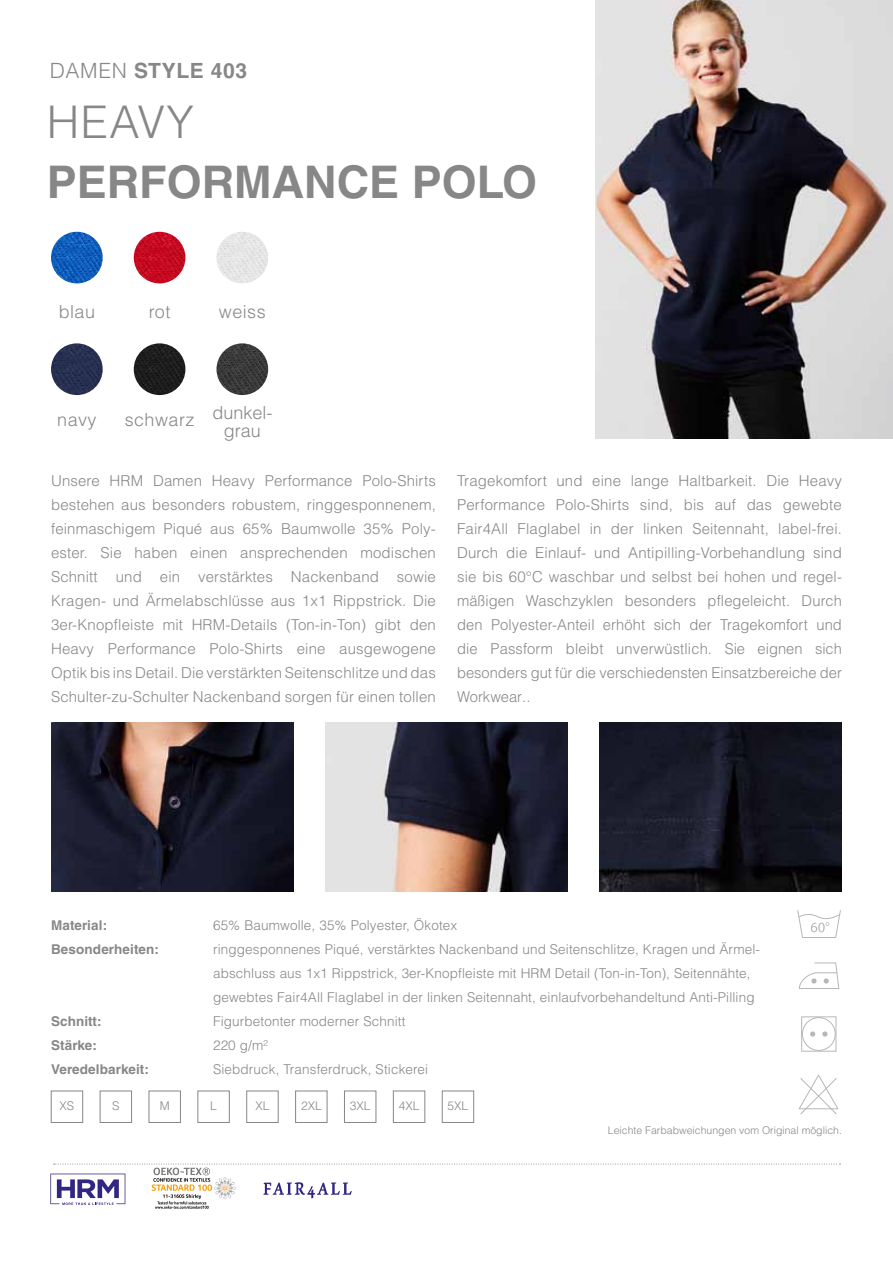
<style>
.page{position:relative;width:893px;height:1263px;background:#fff}
.page>*{position:absolute;margin:0;border:0;box-sizing:border-box;transform-origin:0 0}
.t1{font:700 45px "Helvetica LT Std";color:#878787}
.t2{font:300 45px "Helvetica LT Std";letter-spacing:.03em;color:#878787}
.t3{font:700 21px "Helvetica LT Std";letter-spacing:.03em;color:#878787}
.t4{font:300 18px/14.5px "Helvetica LT Std";color:#878787}
.t5{font:300 18px "Helvetica LT Std";letter-spacing:.025em;color:#878787}
.t6{font:300 15px/24px "Helvetica LT Std";letter-spacing:.005em;color:#878787;text-align:justify}
.t7{font:300 13.5px/24px "Helvetica LT Std";letter-spacing:.01em;color:#878787}
.t8{font:700 13.5px "Helvetica LT Std";letter-spacing:.01em;color:#878787}
.t9{font:300 12px "Helvetica LT Std";color:#878787}
.t10{font:300 10.5px "Helvetica LT Std";color:#878787}
.s1{font-weight:300}
</style>
<div class="page">
<img style="left:51px;top:723px;width:242px;height:168px">
<img style="left:325px;top:723px;width:243px;height:168px">
<div style="left:100px;top:1091px;width:32px;height:32px;border:1px solid #878787"></div>
<div style="left:51px;top:1091px;width:32px;height:32px;border:1px solid #878787"></div>
<div style="left:149px;top:1091px;width:32px;height:32px;border:1px solid #878787"></div>
<div style="left:295px;top:1091px;width:32px;height:32px;border:1px solid #878787"></div>
<div style="left:344px;top:1091px;width:32px;height:32px;border:1px solid #878787"></div>
<div style="left:393px;top:1091px;width:32px;height:32px;border:1px solid #878787"></div>
<div style="left:442px;top:1091px;width:32px;height:32px;border:1px solid #878787"></div>
<svg style="left:797px;top:910px;width:44px;height:28px"></svg>
<svg style="left:799px;top:1075px;width:39px;height:39px"></svg>
<svg style="left:799px;top:962px;width:40px;height:27px"></svg>
<svg style="left:801px;top:1016px;width:35px;height:36px"></svg>
<img style="left:600px;top:723px;width:242px;height:168px">
<img style="left:595px;top:0;width:298px;height:438px">
<img style="left:51px;top:232px;width:52px;height:51px;border-radius:26px">
<img style="left:134px;top:232px;width:51px;height:51px;border-radius:26px">
<img style="left:216px;top:232px;width:52px;height:51px;border-radius:26px">
<img style="left:51px;top:343px;width:52px;height:52px;border-radius:26px">
<img style="left:134px;top:343px;width:51px;height:52px;border-radius:26px">
<img style="left:216px;top:343px;width:52px;height:52px;border-radius:26px">
<svg style="left:50px;top:1164px;width:790px;height:45px"></svg>
<h2 class="t3" style="left:50px;top:58px;width:199px"><span class="s1">DAMEN</span> STYLE 403</h2>
<h1 class="t2" style="left:47px;top:94px;width:149px">HEAVY</h1>
<h1 class="t1" style="left:47px;top:155px;width:492px">PERFORMANCE POLO</h1>
<p class="t5" style="left:59px;top:300px;width:38px">blau</p>
<p class="t5" style="left:149px;top:300px;width:23px">rot</p>
<p class="t5" style="left:219px;top:300px;width:48px">weiss</p>
<p class="t5" style="left:57px;top:408px;width:41px">navy</p>
<p class="t4" style="left:224px;top:409px;width:50px;text-indent:-99px">schwarz dunkel&shy;grau</p>
<p class="t6" style="left:51px;top:469px;width:386px">Unsere HRM Damen Heavy Performance Polo-Shirts bestehen aus besonders robustem, ringgesponnenem, feinmaschigem Piqué aus 65% Baumwolle 35% Poly&shy;ester. Sie haben einen ansprechenden modischen Schnitt und ein verstärktes Nackenband sowie Kragen- und Ärmelabschlüsse aus 1x1 Rippstrick. Die 3er-Knopfleiste mit HRM-Details (Ton-in-Ton) gibt den Heavy Performance Polo-Shirts eine ausgewogene Optik bis ins Detail. Die verstärkten Seitenschlitze und das Schulter-zu-Schulter Nackenband sorgen für einen tollen</p>
<p class="t6" style="left:457px;top:469px;width:386px">Tragekomfort und eine lange Haltbarkeit. Die Heavy Performance Polo-Shirts sind, bis auf das gewebte Fair4All Flaglabel in der linken Seitennaht, label-frei.<br>Durch die Einlauf- und Antipilling-Vorbehandlung sind sie bis 60°C waschbar und selbst bei hohen und regel&shy;mäßigen Waschzyklen besonders pflegeleicht. Durch den Polyester-Anteil erhöht sich der Tragekomfort und die Passform bleibt unverwüstlich. Sie eignen sich besonders gut für die verschiedensten Einsatzbereiche der Workwear..</p>
<p class="t8" style="left:51px;top:917px;width:58px">Material:</p>
<p class="t7" style="left:213px;top:913px;width:246px">65% Baumwolle, 35% Polyester, Ökotex</p>
<p class="t8" style="left:51px;top:941px;width:110px">Besonderheiten:</p>
<p class="t7" style="left:213px;top:937px;width:548px">ringgesponnenes Piqué, verstärktes Nackenband und Seitenschlitze, Kragen und Ärmel&shy;abschluss aus 1x1 Rippstrick, 3er-Knopfleiste mit HRM Detail (Ton-in-Ton), Seitennähte, gewebtes Fair4All Flaglabel in der linken Seitennaht, einlaufvorbehandeltund Anti-Pilling</p>
<p class="t8" style="left:51px;top:1013px;width:52px">Schnitt:</p>
<p class="t7" style="left:213px;top:1009px;width:194px">Figurbetonter moderner Schnitt</p>
<p class="t8" style="left:51px;top:1037px;width:48px">Stärke:</p>
<p class="t7" style="left:213px;top:1033px;width:56px">220 g/m²</p>
<p class="t8" style="left:51px;top:1061px;width:100px">Veredelbarkeit:</p>
<p class="t7" style="left:213px;top:1057px;width:217px">Siebdruck, Transferdruck, Stickerei</p>
<p class="t9" style="left:60px;top:1098px;width:16px">XS</p>
<p class="t9" style="left:112px;top:1098px;width:9px">S</p>
<p class="t9" style="left:160px;top:1098px;width:11px">M</p>
<p class="t9" style="left:210px;top:1098px;width:8px">L</p>
<p class="t9" style="left:255px;top:1098px;width:16px">XL</p>
<p class="t9" style="left:301px;top:1098px;width:22px">2XL</p>
<p class="t9" style="left:350px;top:1098px;width:22px">3XL</p>
<p class="t9" style="left:399px;top:1098px;width:22px">4XL</p>
<p class="t9" style="left:448px;top:1098px;width:22px">5XL</p>
<p class="t10" style="left:608px;top:1124px;width:235px">Leichte Farbabweichungen vom Original möglich.</p>
</div>
